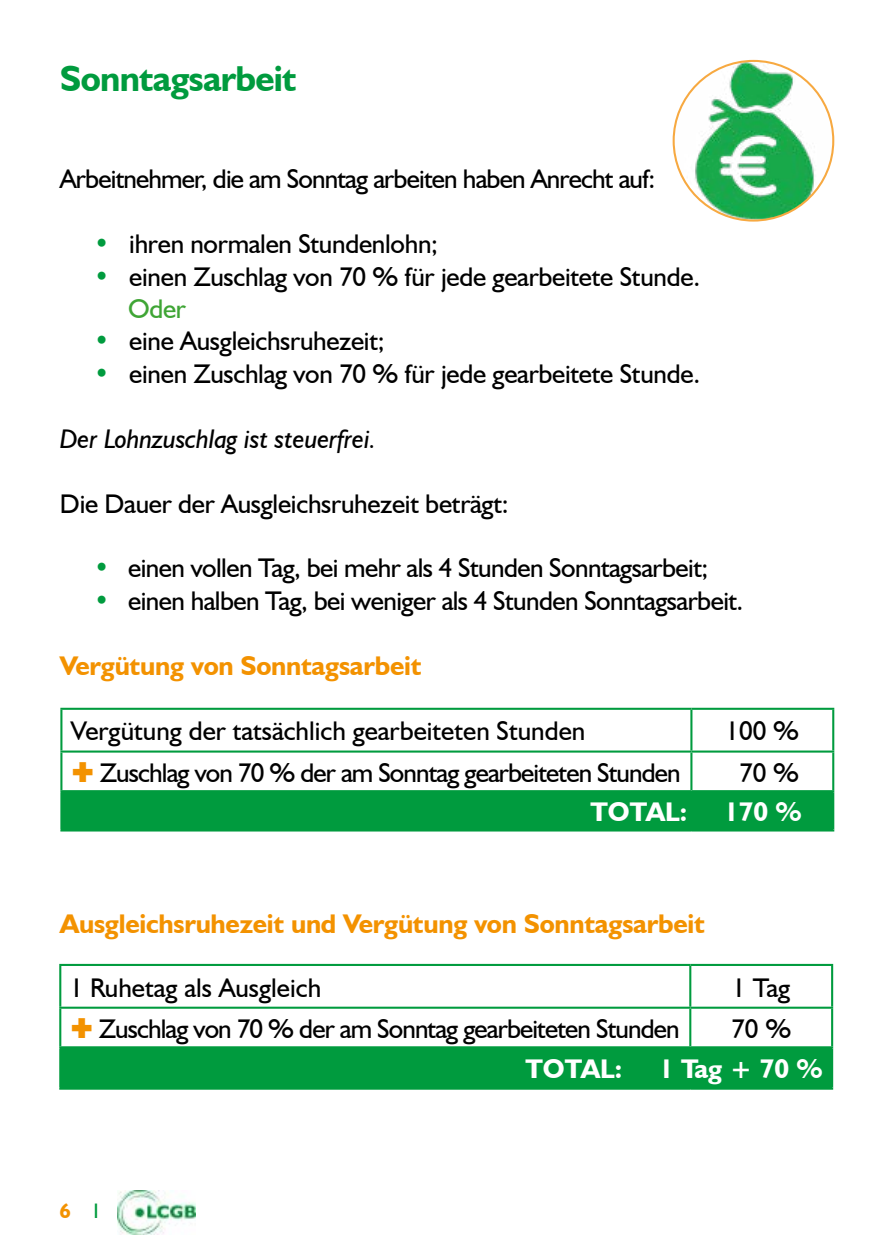
<style>
.page{position:relative;width:893px;height:1259px;background:#fff}
.page>*{position:absolute;margin:0;border:0;box-sizing:border-box;transform-origin:0 0}
.t1{font:700 36px "Humanist 521 BT";letter-spacing:-.02em;color:#009b3e}
.t2{font:27px/32.4px "Humanist 521 BT";letter-spacing:-.01em;color:#000}
.t3{font:27px "Humanist 521 BT";letter-spacing:-.03em;color:#000}
.t4{font:700 27px "Humanist 521 BT";letter-spacing:-.01em;color:#f39200}
.t5{font:italic 27px "Humanist 521 BT";letter-spacing:-.01em;color:#000}
.t6{font:700 27px "Humanist 521 BT";color:#fff}
.t7{font:700 21px "Humanist 521 BT";color:#f39200}
.s1{font-weight:700;color:#009b3e}
.s2{color:#3fa535}
.s3{color:#009b3e}
.s4{font-weight:400;color:#009b3e}
</style>
<div class="page">
<img style="left:117px;top:1190px;width:78px;height:44px">
<div style="left:61px;top:791px;width:772px;height:39px;background:#009b3e"></div>
<hr style="left:60px;top:708px;width:631px;height:2px;background:#009b3e">
<hr style="left:60px;top:710px;width:2px;height:40px;background:#009b3e">
<hr style="left:691px;top:708px;width:143px;height:2px;background:#009b3e">
<hr style="left:690px;top:710px;width:2px;height:40px;background:#009b3e">
<hr style="left:832px;top:710px;width:2px;height:40px;background:#009b3e">
<hr style="left:60px;top:750px;width:631px;height:2px;background:#009b3e">
<hr style="left:60px;top:752px;width:2px;height:38px;background:#009b3e">
<hr style="left:691px;top:750px;width:143px;height:2px;background:#009b3e">
<hr style="left:690px;top:752px;width:2px;height:38px;background:#009b3e">
<hr style="left:832px;top:752px;width:2px;height:38px;background:#009b3e">
<hr style="left:60px;top:790px;width:631px;height:2px;background:#009b3e">
<hr style="left:60px;top:792px;width:2px;height:37px;background:#009b3e">
<hr style="left:691px;top:790px;width:143px;height:2px;background:#009b3e">
<hr style="left:832px;top:792px;width:2px;height:37px;background:#009b3e">
<hr style="left:60px;top:829px;width:631px;height:2px;background:#009b3e">
<hr style="left:691px;top:829px;width:143px;height:2px;background:#009b3e">
<div style="left:60px;top:1047px;width:772px;height:41px;background:#009b3e"></div>
<hr style="left:59px;top:964px;width:631px;height:2px;background:#009b3e">
<hr style="left:59px;top:966px;width:2px;height:40px;background:#009b3e">
<hr style="left:690px;top:964px;width:143px;height:2px;background:#009b3e">
<hr style="left:689px;top:966px;width:2px;height:40px;background:#009b3e">
<hr style="left:831px;top:966px;width:2px;height:40px;background:#009b3e">
<hr style="left:59px;top:1006px;width:631px;height:2px;background:#009b3e">
<hr style="left:59px;top:1008px;width:2px;height:38px;background:#009b3e">
<hr style="left:690px;top:1006px;width:143px;height:2px;background:#009b3e">
<hr style="left:689px;top:1008px;width:2px;height:38px;background:#009b3e">
<hr style="left:831px;top:1008px;width:2px;height:38px;background:#009b3e">
<hr style="left:59px;top:1046px;width:631px;height:2px;background:#009b3e">
<hr style="left:59px;top:1048px;width:2px;height:39px;background:#009b3e">
<hr style="left:690px;top:1046px;width:143px;height:2px;background:#009b3e">
<hr style="left:831px;top:1048px;width:2px;height:39px;background:#009b3e">
<hr style="left:59px;top:1087px;width:631px;height:2px;background:#009b3e">
<hr style="left:690px;top:1087px;width:143px;height:2px;background:#009b3e">
<img style="left:674px;top:61px;width:159px;height:159px;border-radius:80px">
<h1 class="t1" style="left:60px;top:56px;width:238px">Sonntagsarbeit</h1>
<p class="t3" style="left:60px;top:162px;width:597px">Arbeitnehmer, die am Sonntag arbeiten haben Anrecht auf:</p>
<p class="t2" style="left:94px;top:227px;width:346px"><span class="s1">•</span> ihren normalen Stundenlohn;</p>
<p class="t2" style="left:128px;top:260px;width:574px;text-indent:-34px"><span class="s1">•</span> einen Zuschlag von 70 % für jede gearbeitete Stunde.<br><span class="s2">Oder</span></p>
<p class="t2" style="left:94px;top:324px;width:292px"><span class="s1">•</span> eine Ausgleichsruhezeit;</p>
<p class="t2" style="left:94px;top:357px;width:608px"><span class="s1">•</span> einen Zuschlag von 70 % für jede gearbeitete Stunde.</p>
<p class="t5" style="left:60px;top:422px;width:318px">Der Lohnzuschlag ist steuerfrei.</p>
<p class="t2" style="left:60px;top:486px;width:450px">Die Dauer der Ausgleichsruhezeit beträgt:</p>
<p class="t2" style="left:94px;top:551px;width:616px"><span class="s1">•</span> einen vollen Tag, bei mehr als 4 Stunden Sonntagsarbeit;</p>
<p class="t2" style="left:94px;top:584px;width:651px"><span class="s1">•</span> einen halben Tag, bei weniger als 4 Stunden Sonntagsarbeit.</p>
<p class="t4" style="left:60px;top:648px;width:363px">Vergütung von Sonntagsarbeit</p>
<p class="t2" style="left:71px;top:714px;width:516px">Vergütung der tatsächlich gearbeiteten Stunden</p>
<p class="t2" style="left:725px;top:714px;width:75px">100 %</p>
<p class="t3" style="left:100px;top:756px;width:582px">Zuschlag von 70 % der am Sonntag gearbeiteten Stunden</p>
<p class="t2" style="left:739px;top:755px;width:61px">70 %</p>
<p class="t6" style="left:590px;top:795px;width:98px">TOTAL:</p>
<p class="t6" style="left:724px;top:795px;width:101px">170 % <span class="s3">..</span></p>
<p class="t4" style="left:60px;top:907px;width:646px">Ausgleichsruhezeit und Vergütung von Sonntagsarbeit</p>
<p class="t2" style="left:70px;top:970px;width:253px">1 Ruhetag als Ausgleich</p>
<p class="t2" style="left:732px;top:970px;width:60px">1 Tag</p>
<p class="t3" style="left:99px;top:1012px;width:582px">Zuschlag von 70 % der am Sonntag gearbeiteten Stunden</p>
<p class="t2" style="left:731px;top:1011px;width:61px">70 %</p>
<p class="t6" style="left:525px;top:1052px;width:98px">TOTAL:</p>
<p class="t6" style="left:659px;top:1052px;width:165px">1 Tag + 70 %</p>
<p class="t7" style="left:60px;top:1198px;width:41px">6 <span class="s4">I</span></p>
</div>
